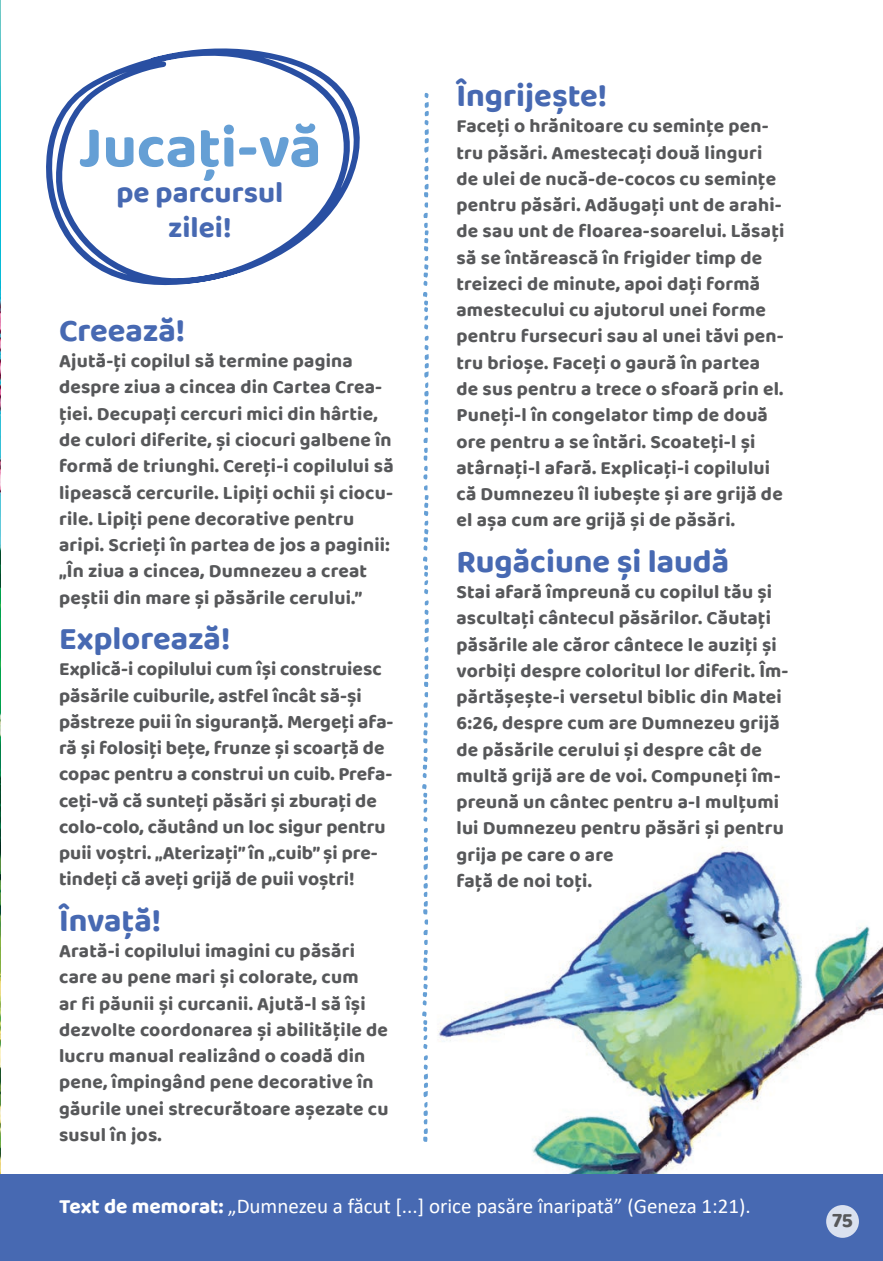
<style>
.page{position:relative;width:883px;height:1261px;background:#fff}
.page>*{position:absolute;margin:0;border:0;box-sizing:border-box;transform-origin:0 0}
.t1{font:700 59.32px "Baloo 2";color:#659fd5}
.t2{font:700 32.55px "Baloo 2";color:#4769b2}
.t3{font:700 29.57px/35.5px "Baloo 2";color:#4769b2;text-align:center}
.t4{font:21px "Calibri";color:#fff}
.t5{font:700 21px "Baloo 2";color:#57585a}
.t6{font:700 19.25px/26.2px "Baloo 2";letter-spacing:.01em;color:#57585a}
.s1{font-family:"Baloo 2";font-weight:700}
</style>
<div class="page">
<img style="left:0;top:1px;width:1px;height:1172px">
<img style="left:424px;top:821px;width:458px;height:352px">
<svg style="left:46px;top:48px;width:314px;height:238px"></svg>
<svg style="left:423px;top:335px;width:5px;height:144px"></svg>
<svg style="left:423px;top:292px;width:5px;height:37px"></svg>
<svg style="left:423px;top:485px;width:5px;height:65px"></svg>
<svg style="left:424px;top:600px;width:4px;height:86px"></svg>
<svg style="left:423px;top:556px;width:5px;height:38px"></svg>
<svg style="left:423px;top:93px;width:5px;height:193px"></svg>
<svg style="left:422px;top:827px;width:6px;height:178px"></svg>
<svg style="left:423px;top:1054px;width:5px;height:87px"></svg>
<svg style="left:422px;top:692px;width:6px;height:129px"></svg>
<svg style="left:422px;top:1011px;width:5px;height:37px"></svg>
<div style="left:0;top:1173px;width:882px;height:87px;background:#4769b2"></div>
<svg style="left:825px;top:1204px;width:33px;height:33px"></svg>
<h1 class="t1" style="left:78px;top:111px;width:244px">Jucați-vă</h1>
<h3 class="t3" style="left:116px;top:174px;width:168px">pe parcursul zilei!</h3>
<h2 class="t2" style="left:59px;top:310px;width:128px">Creează!</h2>
<p class="t6" style="left:59px;top:347px;width:336px">Ajută-ți copilul să termine pagina despre ziua a cincea din Cartea Crea&shy;ției. Decupați cercuri mici din hârtie, de culori diferite, și ciocuri galbene în formă de triunghi. Cereți-i copilului să lipească cercurile. Lipiți ochii și ciocu&shy;rile. Lipiți pene decorative pentru aripi. Scrieți în partea de jos a paginii: „În ziua a cincea, Dumnezeu a creat peștii din mare și păsările cerului.”</p>
<h2 class="t2" style="left:59px;top:618px;width:173px">Explorează!</h2>
<p class="t6" style="left:59px;top:655px;width:336px">Explică-i copilului cum își construiesc păsările cuiburile, astfel încât să-și păstreze puii în siguranță. Mergeți afa&shy;ră și folosiți bețe, frunze și scoarță de copac pentru a construi un cuib. Prefa&shy;ceți-vă că sunteți păsări și zburați de colo-colo, căutând un loc sigur pentru puii voștri. „Aterizați” în „cuib” și pre&shy;tindeți că aveți grijă de puii voștri!</p>
<h2 class="t2" style="left:59px;top:900px;width:103px">Învață!</h2>
<p class="t6" style="left:59px;top:937px;width:331px">Arată-i copilului imagini cu păsări care au pene mari și colorate, cum<br>ar fi păunii și curcanii. Ajută-l să își dezvolte coordonarea și abilitățile de lucru manual realizând o coadă din pene, împingând pene decorative în găurile unei strecurătoare așezate cu susul în jos.</p>
<h2 class="t2" style="left:456px;top:76px;width:152px">Îngrijește!</h2>
<p class="t6" style="left:456px;top:112px;width:329px">Faceți o hrănitoare cu semințe pen&shy;tru păsări. Amestecați două linguri de ulei de nucă-de-cocos cu semințe pentru păsări. Adăugați unt de arahi&shy;de sau unt de floarea-soarelui. Lăsați să se întărească în frigider timp de treizeci de minute, apoi dați formă amestecului cu ajutorul unei forme pentru fursecuri sau al unei tăvi pen&shy;tru brioșe. Faceți o gaură în partea de sus pentru a trece o sfoară prin el.<br>Puneți-l în congelator timp de două ore pentru a se întări. Scoateți-l și atârnați-l afară. Explicați-i copilului că Dumnezeu îl iubește și are grijă de el așa cum are grijă și de păsări.</p>
<h2 class="t2" style="left:456px;top:541px;width:274px">Rugăciune și laudă</h2>
<p class="t6" style="left:456px;top:578px;width:333px">Stai afară împreună cu copilul tău și ascultați cântecul păsărilor. Căutați păsările ale căror cântece le auziți și vorbiți despre coloritul lor diferit. Îm&shy;părtășește-i versetul biblic din Matei 6:26, despre cum are Dumnezeu grijă de păsările cerului și despre cât de multă grijă are de voi. Compuneți îm&shy;preună un cântec pentru a-I mulțumi lui Dumnezeu pentru păsări și pentru grija pe care o are<br>față de noi toți.</p>
<p class="t4" style="left:59px;top:1191px;width:693px"><span class="s1">Text de memorat:</span> „Dumnezeu a făcut [...] orice pasăre înaripată” (Geneza 1:21).</p>
<p class="t5" style="left:831px;top:1207px;width:22px">75</p>
</div>
